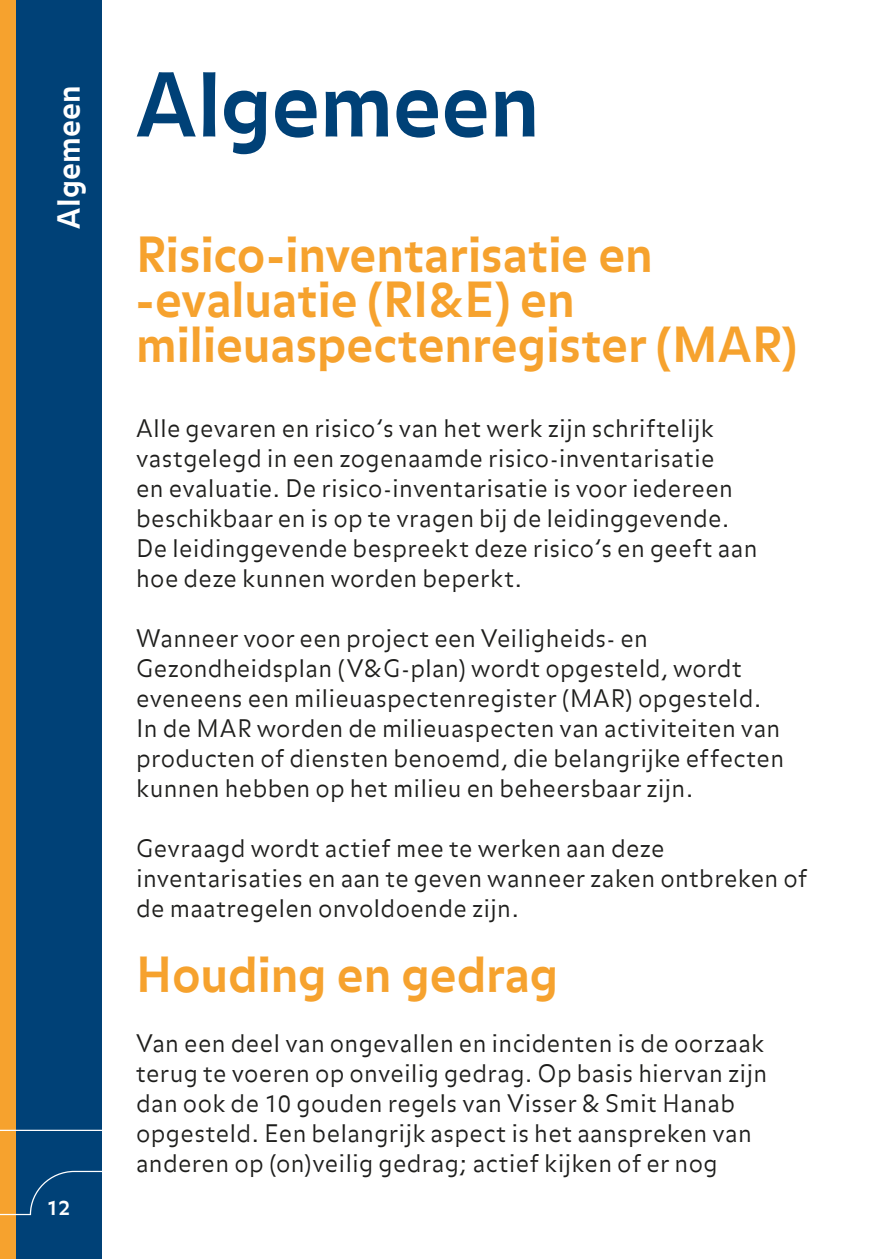
<style>
.page{position:relative;width:893px;height:1259px;background:#fff}
.page>*{position:absolute;margin:0;border:0;box-sizing:border-box;transform-origin:0 0}
.t1{font:700 87px "Balance";letter-spacing:-.005em;color:#004177}
.t2{font:700 48px/45px "Balance";color:#f6a22e}
.t3{font:700 30.3px "Balance";letter-spacing:.005em;color:#fff}
.t4{font:300 24px/30px "Balance";letter-spacing:.01em;color:#1d1d1b}
.t5{font:700 20.1px "Balance";color:#fff}
</style>
<div class="page">
<div style="left:16px;top:0;width:85px;height:1259px;background:#004177"></div>
<div style="left:0;top:0;width:16px;height:1259px;background:#f6a22e"></div>
<svg style="left:0;top:1008px;width:102px;height:218px"></svg>
<p class="t3" style="left:51px;top:229px;width:145px;rotate:-90deg">Algemeen</p>
<p class="t5" style="left:47px;top:1196px;width:25px">12</p>
<h1 class="t1" style="left:136px;top:54px;width:405px">Algemeen</h1>
<h2 class="t2" style="left:136px;top:235px;width:662px">Risico-inventarisatie en -evaluatie (RI&amp;E) en milieuaspectenregister (MAR)</h2>
<p class="t4" style="left:136px;top:414px;width:623px">Alle gevaren en risico’s van het werk zijn schriftelijk vastgelegd in een zogenaamde risico-inventarisatie<br>en evaluatie. De risico-inventarisatie is voor iedereen beschikbaar en is op te vragen bij de leidinggevende.<br>De leidinggevende bespreekt deze risico’s en geeft aan hoe deze kunnen worden beperkt.</p>
<p class="t4" style="left:136px;top:624px;width:650px">Wanneer voor een project een Veiligheids- en Gezondheidsplan (V&amp;G-plan) wordt opgesteld, wordt eveneens een milieuaspectenregister (MAR) opgesteld.<br>In de MAR worden de milieuaspecten van activiteiten van producten of diensten benoemd, die belangrijke effecten kunnen hebben op het milieu en beheersbaar zijn.</p>
<p class="t4" style="left:136px;top:834px;width:673px">Gevraagd wordt actief mee te werken aan deze inventarisaties en aan te geven wanneer zaken ontbreken of de maatregelen onvoldoende zijn.</p>
<h2 class="t2" style="left:136px;top:955px;width:424px">Houding en gedrag</h2>
<p class="t4" style="left:136px;top:1029px;width:633px">Van een deel van ongevallen en incidenten is de oorzaak terug te voeren op onveilig gedrag. Op basis hiervan zijn dan ook de 10 gouden regels van Visser &amp; Smit Hanab opgesteld. Een belangrijk aspect is het aanspreken van anderen op (on)veilig gedrag; actief kijken of er nog</p>
</div>
